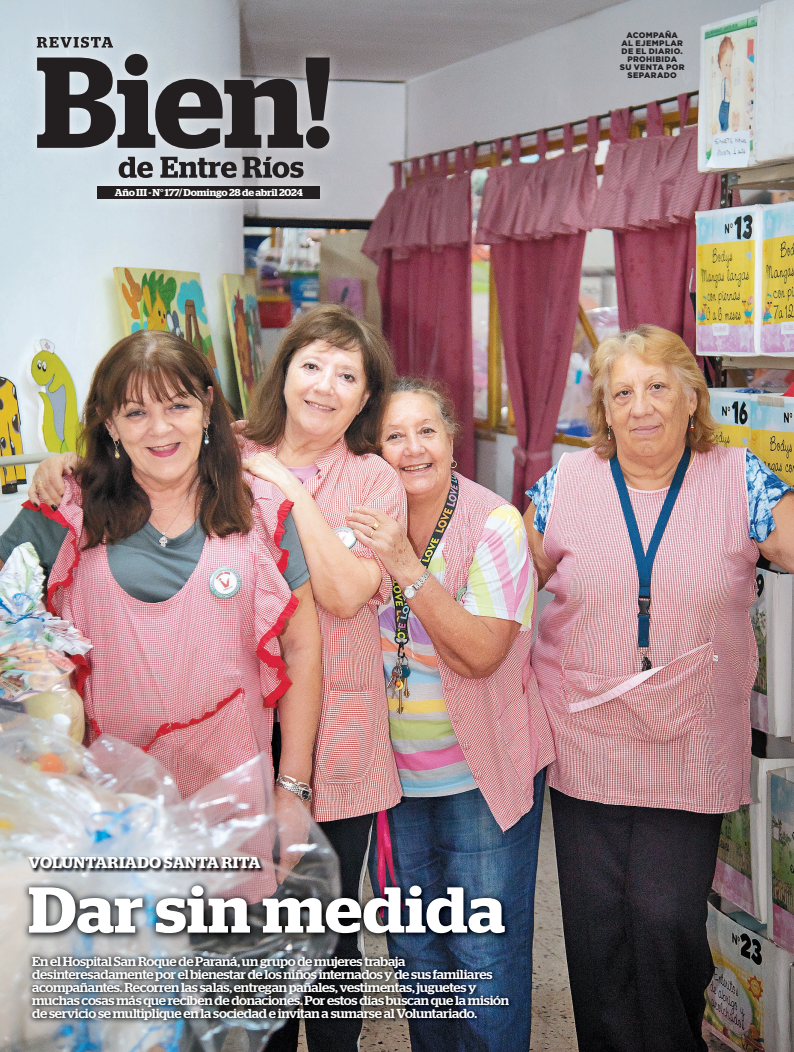
<style>
.page{position:relative;width:794px;height:1052px;background:#fff}
.page>*{position:absolute;margin:0;border:0;box-sizing:border-box;transform-origin:0 0}
.t1{font:600 64.6px "Stag";letter-spacing:.005em;color:#fff;scale:1.05 1}
.t2{font:600 15.7px "Stag";letter-spacing:.01em;color:#fff;scale:1.05 1}
.t3{font:500 13px/13px "Stag";letter-spacing:-.02em;color:#fff;scale:1.05 1}
.t4{font:600 10px "Stag";letter-spacing:-.01em;color:#fff;scale:1.05 1}
.t5{font:900 8px/8px "Gotham";letter-spacing:.04em;color:#231f20;text-align:center}
</style>
<div class="page">
<img style="left:0;top:0;width:794px;height:1052px">
<img style="left:27px;top:951px;width:488px;height:75px">
<img style="left:24px;top:24px;width:319px;height:188px">
<svg style="left:37px;top:37px;width:76px;height:11px"></svg>
<svg style="left:37px;top:54px;width:292px;height:95px"></svg>
<svg style="left:160px;top:157px;width:143px;height:21px"></svg>
<svg style="left:119px;top:157px;width:34px;height:21px"></svg>
<div style="left:98px;top:186px;width:222px;height:12px;background:#231f20"></div>
<img style="left:22px;top:878px;width:492px;height:64px">
<img style="left:28px;top:855px;width:238px;height:17px">
<p class="t4" style="left:115px;top:187px;width:180px">Año III - N° 177/ Domingo 28 de abril 2024</p>
<p class="t5" style="left:620px;top:30px;width:66px">ACOMPAÑA<br>AL EJEMPLAR<br>DE EL DIARIO.<br>PROHIBIDA<br>SU VENTA POR<br>SEPARADO</p>
<p class="t2" style="left:28px;top:853px;width:223px">VOLUNTARIADO SANTA RITA</p>
<h1 class="t1" style="left:28px;top:872px;width:456px">Dar sin medida</h1>
<p class="t3" style="left:32px;top:955px;width:455px">En el Hospital San Roque de Paraná, un grupo de mujeres trabaja desinteresadamente por el bienestar de los niños internados y de sus familiares acompañantes. Recorren las salas, entregan pañales, vestimentas, juguetes y muchas cosas más que reciben de donaciones. Por estos días buscan que la misión de servicio se multiplique en la sociedad e invitan a sumarse al Voluntariado.</p>
</div>
